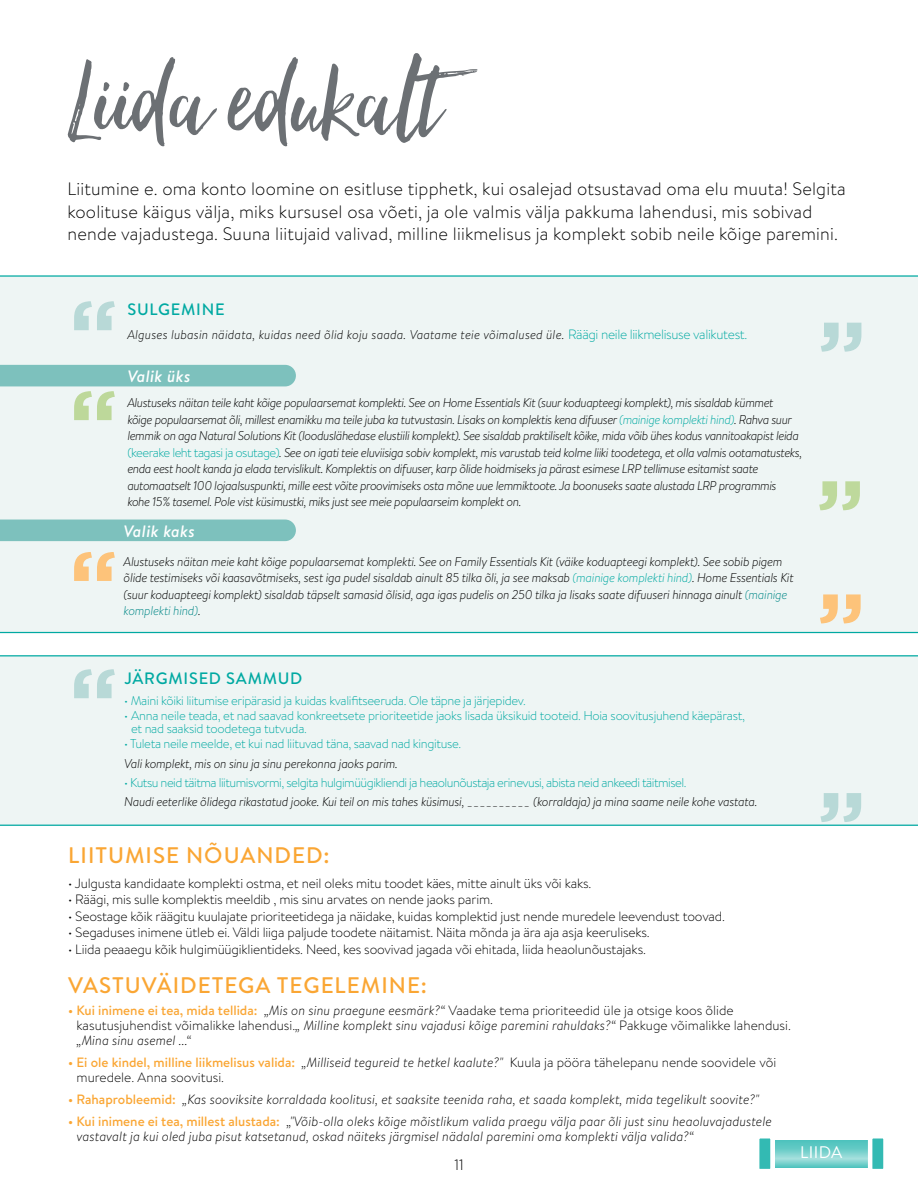
<style>
.page{position:relative;width:918px;height:1188px;background:#fff}
.page>*{position:absolute;margin:0;border:0;box-sizing:border-box;transform-origin:0 0}
.t1{font:132px "Hello Beautiful";color:#6c7074}
.t2{font:700 90px "Gotham";color:#b8d9d7}
.t3{font:700 90px "Gotham";color:#fdc37a}
.t4{font:700 90px "Gotham";color:#bdd89a}
.t5{font:700 90px "Gotham";color:#bed99c}
.t6{font:500 22.5px "Brandon Text";letter-spacing:.045em;color:#faa634}
.t7{font:300 18px/22.5px "Brandon Text";letter-spacing:.01em;color:#000}
.t8{font:16.8px "Brandon Text";letter-spacing:.02em;color:#fff}
.t9{font:500 16.5px "Brandon Text";letter-spacing:.045em;color:#00a9a2}
.t10{font:italic 500 16.5px "Brandon Text";letter-spacing:.025em;color:#fff}
.t11{font:300 15px "Gotham Narrow";color:#000}
.t12{font:300 13.5px/15px "Brandon Text";letter-spacing:-.015em;color:#000}
.t13{font:italic 300 13.5px/15px "Brandon Text";color:#000}
.t14{font:italic 300 12.75px/16.5px "Brandon Text";letter-spacing:-.04em;color:#000}
.t15{font:300 12.75px/13.5px "Brandon Text";letter-spacing:-.025em;color:#00a9a2}
.t16{font:italic 300 12.75px "Brandon Text";letter-spacing:.01em;color:#000}
.s1{font-style:normal;font-size:13.5px;color:#00a9a2}
.s2{color:#00a9a2}
.s3{font-style:normal;color:#00a9a2}
.s4{color:#008787}
.s5{font-weight:500;color:#faa634}
.s6{font-style:italic}
.s7{font-weight:500;font-style:normal;color:#faa634}
</style>
<div class="page">
<div style="left:0;top:275px;width:918px;height:358px;background:#eef5f4"></div>
<div style="left:0;top:655px;width:918px;height:171px;background:#eef5f4"></div>
<div style="left:0;top:365px;width:296px;height:21px;background:#7dc1bd"></div>
<div style="left:0;top:520px;width:296px;height:21px;background:#7dc1bd"></div>
<svg style="left:775px;top:1140px;width:93px;height:27px;background:#73cfcb"></svg>
<div style="left:755px;top:1134px;width:20px;height:39px;background:#33bab3;border:4px solid #fff"></div>
<div style="left:868px;top:1134px;width:20px;height:39px;background:#33bab3;border:4px solid #fff"></div>
<h1 class="t1" style="left:66px;top:26px;width:377px">Liida edukalt</h1>
<p class="t7" style="left:68px;top:177px;width:780px">Liitumine e. oma konto loomine on esitluse tipphetk, kui osalejad otsustavad oma elu muuta! Selgita koolituse käigus välja, miks kursusel osa võeti, ja ole valmis välja pakkuma lahendusi, mis sobivad nende vajadustega. Suuna liitujaid valivad, milline liikmelisus ja komplekt sobib neile kõige paremini.</p>
<h2 class="t2" style="left:69px;top:273px;width:50px">“</h2>
<h2 class="t4" style="left:69px;top:363px;width:50px">“</h2>
<h2 class="t3" style="left:69px;top:524px;width:50px">“</h2>
<p class="t9" style="left:127px;top:298px;width:99px">SULGEMINE</p>
<p class="t16" style="left:127px;top:326px;width:622px">Alguses lubasin näidata, kuidas need õlid koju saada. Vaatame teie võimalused üle. <span class="s1">Räägi neile liikmelisuse valikutest.</span></p>
<p class="t10" style="left:127px;top:365px;width:64px">Valik üks</p>
<p class="t14" style="left:127px;top:394px;width:676px">Alustuseks näitan teile kaht kõige populaarsemat komplekti. See on Home Essentials Kit (suur koduapteegi komplekt), mis sisaldab kümmet<br>kõige populaarsemat õli, millest enamikku ma teile juba ka tutvustasin. Lisaks on komplektis kena difuuser <span class="s2">(mainige komplekti hind)</span>. Rahva suur lemmik on aga Natural Solutions Kit (looduslähedase elustiili komplekt). See sisaldab praktiliselt kõike, mida võib ühes kodus vannitoakapist leida <span class="s3">(keerake leht tagasi ja osutage)</span>. See on igati teie eluviisiga sobiv komplekt, mis varustab teid kolme liiki toodetega, et olla valmis ootamatusteks, enda eest hoolt kanda ja elada tervislikult. Komplektis on difuuser, karp õlide hoidmiseks ja pärast esimese LRP tellimuse esitamist saate automaatselt 100 lojaalsuspunkti, mille eest võite proovimiseks osta mõne uue lemmiktoote. Ja boonuseks saate alustada LRP programmis kohe 15% tasemel. Pole vist küsimustki, miks just see meie populaarseim komplekt on.</p>
<p class="t10" style="left:124px;top:520px;width:73px">Valik kaks</p>
<p class="t14" style="left:124px;top:553px;width:672px">Alustuseks näitan meie kaht kõige populaarsemat komplekti. See on Family Essentials Kit (väike koduapteegi komplekt). See sobib pigem õlide testimiseks või kaasavõtmiseks, sest iga pudel sisaldab ainult 85 tilka õli, ja see maksab <span class="s2">(mainige komplekti hind)</span>. Home Essentials Kit (suur koduapteegi komplekt) sisaldab täpselt samasid õlisid, aga igas pudelis on 250 tilka ja lisaks saate difuuseri hinnaga ainult <span class="s4">(mainige komplekti hind)</span>.</p>
<h2 class="t2" style="left:818px;top:294px;width:50px">”</h2>
<h2 class="t5" style="left:816px;top:453px;width:50px">”</h2>
<h2 class="t3" style="left:817px;top:566px;width:50px">”</h2>
<h2 class="t2" style="left:69px;top:641px;width:50px">“</h2>
<p class="t9" style="left:124px;top:667px;width:180px">JÄRGMISED SAMMUD</p>
<p class="t15" style="left:124px;top:693px;width:403px">• Maini kõiki liitumise eripärasid ja kuidas kvalifitseeruda. Ole täpne ja järjepidev.</p>
<p class="t15" style="left:131px;top:708px;width:615px;text-indent:-7px">• Anna neile teada, et nad saavad konkreetsete prioriteetide jaoks lisada üksikuid tooteid. Hoia soovitusjuhend käepärast, et nad saaksid toodetega tutvuda.</p>
<p class="t15" style="left:124px;top:737px;width:339px">• Tuleta neile meelde, et kui nad liituvad täna, saavad nad kingituse.</p>
<p class="t14" style="left:124px;top:755px;width:275px">Vali komplekt, mis on sinu ja sinu perekonna jaoks parim.</p>
<p class="t15" style="left:124px;top:775px;width:564px">• Kutsu neid täitma liitumisvormi, selgita hulgimüügikliendi ja heaolunõustaja erinevusi, abista neid ankeedi täitmisel.</p>
<p class="t14" style="left:124px;top:793px;width:635px">Naudi eeterlike õlidega rikastatud jooke. Kui teil on mis tahes küsimusi, __________ (korraldaja) ja mina saame neile kohe vastata.</p>
<h2 class="t2" style="left:818px;top:765px;width:50px">”</h2>
<h3 class="t6" style="left:68px;top:839px;width:263px">LIITUMISE NÕUANDED:</h3>
<p class="t12" style="left:68px;top:875px;width:525px">• Julgusta kandidaate komplekti ostma, et neil oleks mitu toodet käes, mitte ainult üks või kaks.</p>
<p class="t12" style="left:68px;top:891px;width:426px">• Räägi, mis sulle komplektis meeldib , mis sinu arvates on nende jaoks parim.</p>
<p class="t12" style="left:68px;top:908px;width:658px">• Seostage kõik räägitu kuulajate prioriteetidega ja näidake, kuidas komplektid just nende muredele leevendust toovad.</p>
<p class="t12" style="left:68px;top:924px;width:583px">• Segaduses inimene ütleb ei. Väldi liiga paljude toodete näitamist. Näita mõnda ja ära aja asja keeruliseks.</p>
<p class="t12" style="left:68px;top:941px;width:579px">• Liida peaaegu kõik hulgimüügiklientideks. Need, kes soovivad jagada või ehitada, liida heaolunõustajaks.</p>
<h3 class="t6" style="left:68px;top:969px;width:360px">VASTUVÄIDETEGA TEGELEMINE:</h3>
<p class="t12" style="left:76px;top:1003px;width:716px;text-indent:-8px"><span class="s5">• Kui inimene ei tea, mida tellida:</span> <span class="s6">„Mis on sinu praegune eesmärk?“</span> Vaadake tema prioriteedid üle ja otsige koos õlide kasutusjuhendist võimalikke lahendusi.<span class="s6">„ Milline komplekt sinu vajadusi kõige paremini rahuldaks?“</span> Pakkuge võimalikke lahendusi. <span class="s6">„Mina sinu asemel ...“</span></p>
<p class="t12" style="left:76px;top:1054px;width:701px;text-indent:-8px"><span class="s5">• Ei ole kindel, milline liikmelisus valida:</span> <span class="s6">„Milliseid tegureid te hetkel kaalute?"</span> Kuula ja pööra tähelepanu nende soovidele või muredele. Anna soovitusi.</p>
<p class="t13" style="left:68px;top:1091px;width:693px"><span class="s7">• Rahaprobleemid:</span> „Kas sooviksite korraldada koolitusi, et saaksite teenida raha, et saada komplekt, mida tegelikult soovite?"</p>
<p class="t13" style="left:76px;top:1113px;width:697px;text-indent:-8px"><span class="s7">• Kui inimene ei tea, millest alustada:</span> „"Võib-olla oleks kõige mõistlikum valida praegu välja paar õli just sinu heaoluvajadustele vastavalt ja kui oled juba pisut katsetanud, oskad näiteks järgmisel nädalal paremini oma komplekti välja valida?“</p>
<p class="t11" style="left:455px;top:1155px;width:10px">11</p>
<h3 class="t8" style="left:800px;top:1140px;width:44px">LIIDA</h3>
</div>
